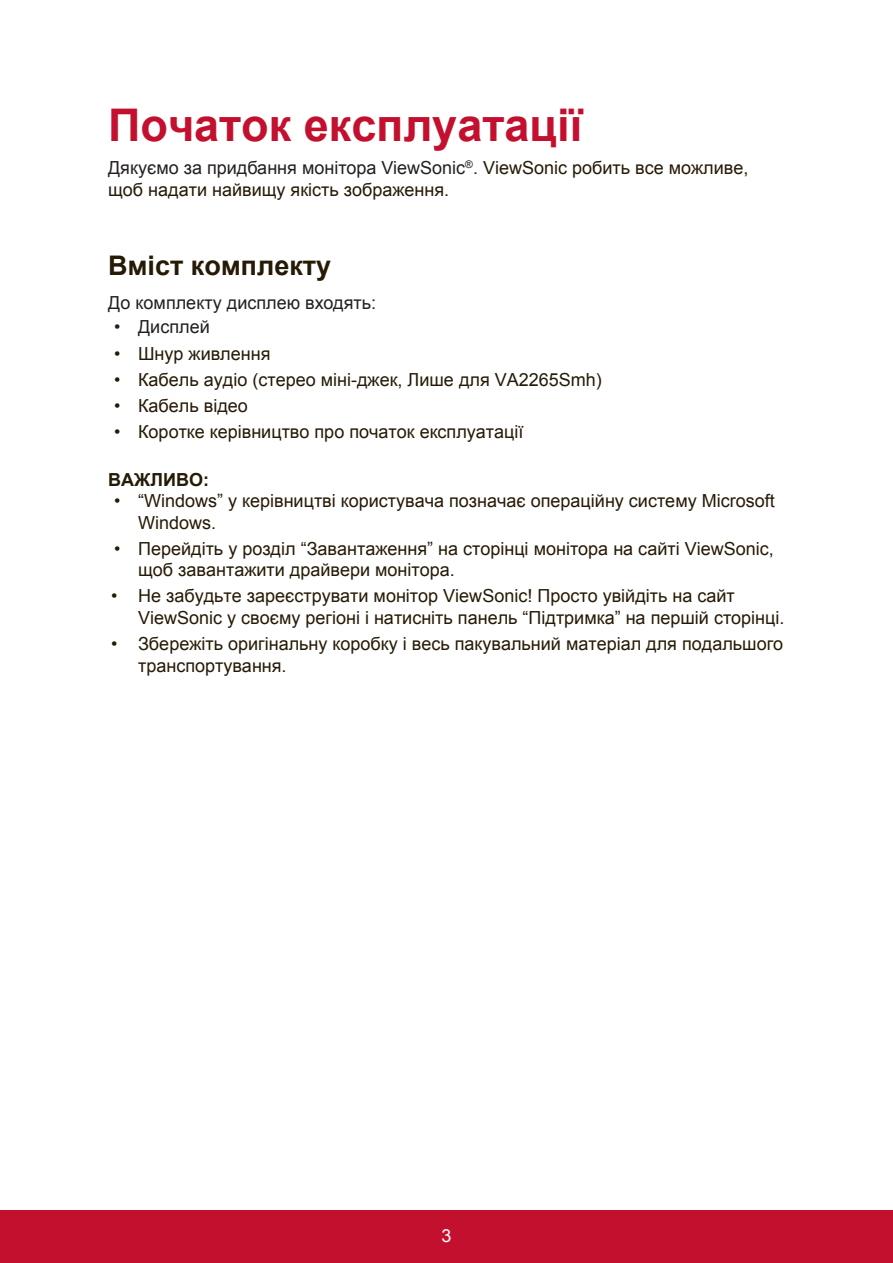
<style>
.page{position:relative;width:893px;height:1263px;background:#fff}
.page>*{position:absolute;margin:0;border:0;box-sizing:border-box;transform-origin:0 0}
.t1{font:700 45px "Arial";color:#c3102f}
.t2{font:700 27px "Arial";color:#251a05}
.t3{font:18px/21.6px "Arial";color:#251a05}
.t4{font:18px "Arial";color:#231f20}
.t5{font:700 18px "Arial";color:#251a05}
.t6{font:18px "Arial";color:#fff}
.s1{color:#231f20}
</style>
<div class="page">
<div style="left:0;top:1210px;width:892px;height:53px;background:#c3102f"></div>
<h1 class="t1" style="left:108px;top:95px;width:475px">Початок експлуатації</h1>
<p class="t3" style="left:108px;top:157px;width:641px"><span class="s1">Дякуємо за придбання монітора ViewSonic</span><sup>®</sup><span class="s1">.</span> ViewSonic робить все можливе, щоб надати найвищу якість зображення.</p>
<h2 class="t2" style="left:108px;top:248px;width:224px">Вміст комплекту</h2>
<p class="t4" style="left:108px;top:291px;width:269px">До комплекту дисплею входять:</p>
<p class="t4" style="left:114px;top:315px;width:97px">• Дисплей</p>
<p class="t3" style="left:114px;top:342px;width:158px">• Шнур живлення</p>
<p class="t3" style="left:114px;top:369px;width:489px">• Кабель аудіо (стерео міні-джек, Лише для VA2265Smh)</p>
<p class="t3" style="left:114px;top:395px;width:135px">• Кабель відео</p>
<p class="t3" style="left:114px;top:421px;width:411px">• Коротке керівництво про початок експлуатації</p>
<p class="t5" style="left:108px;top:467px;width:102px">ВАЖЛИВО:</p>
<p class="t3" style="left:138px;top:490px;width:638px;text-indent:-24px">• “Windows” у керівництві користувача позначає операційну систему Microsoft<br>Windows.</p>
<p class="t3" style="left:138px;top:538px;width:637px;text-indent:-24px">• Перейдіть у розділ “Завантаження” на сторінці монітора на сайті ViewSonic, щоб завантажити драйвери монітора.</p>
<p class="t3" style="left:138px;top:585px;width:647px;text-indent:-27px">• Не забудьте зареєструвати монітор ViewSonic! Просто увійдіть на сайт<br>ViewSonic у своєму регіоні і натисніть панель “Підтримка” на першій сторінці.</p>
<p class="t3" style="left:138px;top:633px;width:646px;text-indent:-27px">• Збережіть оригінальну коробку і весь пакувальний матеріал для подальшого транспортування.</p>
<p class="t6" style="left:441px;top:1223px;width:12px">3</p>
</div>
